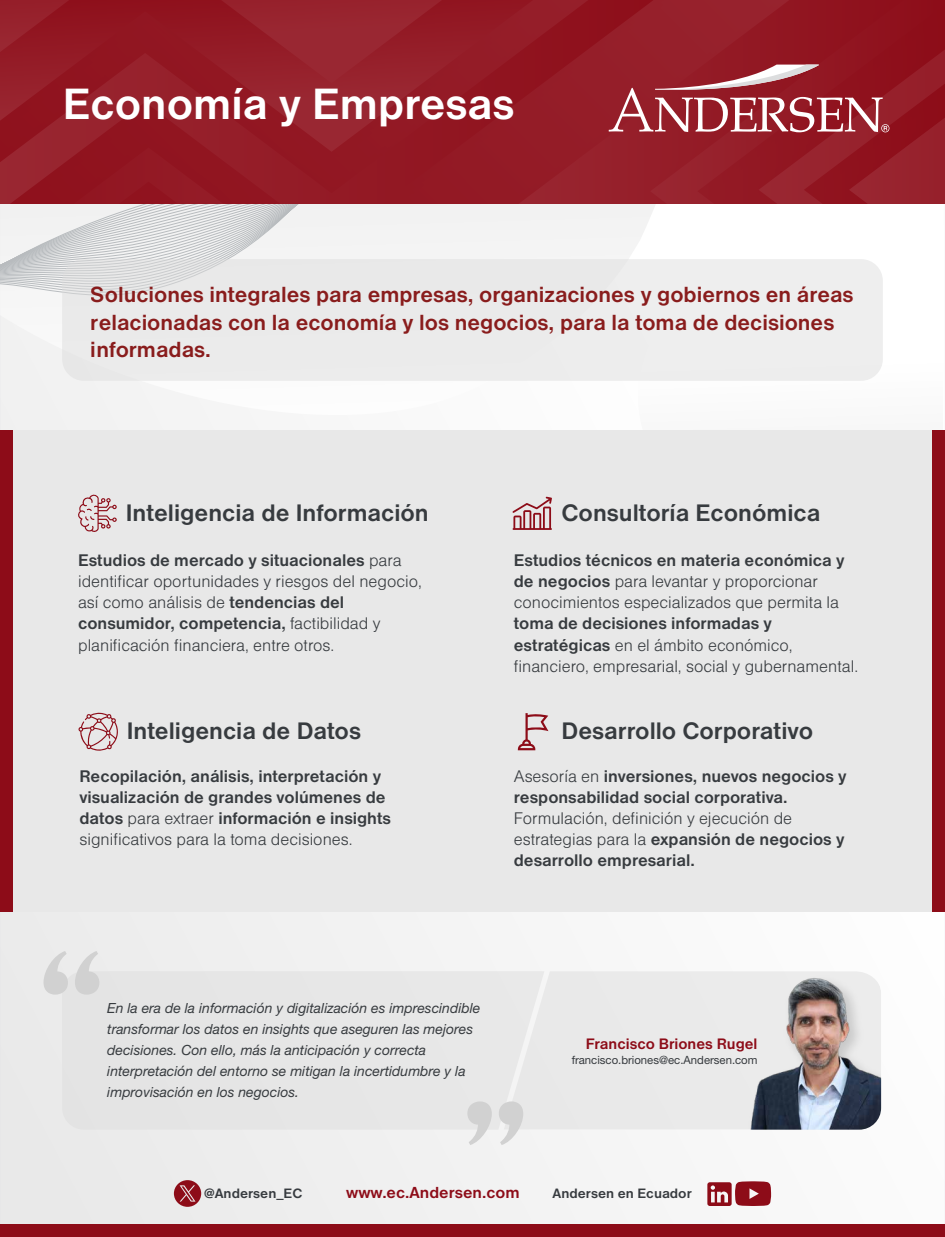
<style>
.page{position:relative;width:945px;height:1237px;background:#fff}
.page>*{position:absolute;margin:0;border:0;box-sizing:border-box;transform-origin:0 0}
.t1{font:700 45.5px "Nimbus Sans DOT";color:#fff}
.t2{font:700 24.85px "Nimbus Sans DOT";color:#373b3f}
.t3{font:700 22.75px/27.3px "Nimbus Sans DOT";color:#7c0000}
.t4{font:700 17.5px/21px "Nimbus Sans DOT";color:#373b3f}
.t5{font:17.5px/21px "Nimbus Sans DOT Ligh";color:#373b3f}
.t6{font:700 16.62px "Nimbus Sans DOT";color:#8d0c18}
.t7{font:700 15.75px "Nimbus Sans DOT";color:#8d0c18}
.t8{font:700 14.09px "Nimbus Sans DOT";color:#373b3f}
.t9{font:italic 14px/21px "Helvetica Neue LT Pro";color:#373b3f}
.t10{font:11.38px "Helvetica Neue LT Pro";color:#373b3f}
.s1{font-family:"Nimbus Sans DOT Ligh";font-weight:400}
.s2{font-family:"Nimbus Sans DOT";font-weight:700}
</style>
<div class="page">
<svg style="left:0;top:911px;width:945px;height:313px"></svg>
<svg style="left:0;top:204px;width:629px;height:226px"></svg>
<svg style="left:707px;top:1181px;width:64px;height:24px"></svg>
<svg style="left:174px;top:1180px;width:27px;height:26px"></svg>
<div style="left:62px;top:971px;width:442px;height:158px;background:#e6e6e6"></div>
<div style="left:504px;top:971px;width:224px;height:158px;background:#e9e9e9"></div>
<img style="left:728px;top:971px;width:153px;height:158px">
<div style="left:0;top:0;width:945px;height:204px;background:linear-gradient(to right,#951d28,#921722)"></div>
<div style="left:0;top:430px;width:945px;height:481px;background:#e8e8e8"></div>
<div style="left:0;top:430px;width:12px;height:481px;background:#8d0c18"></div>
<div style="left:933px;top:430px;width:12px;height:481px;background:#8d0c18"></div>
<div style="left:0;top:1224px;width:945px;height:12px;background:#8d0c18"></div>
<svg style="left:609px;top:49px;width:336px;height:190px"></svg>
<svg style="left:78px;top:494px;width:39px;height:38px"></svg>
<svg style="left:79px;top:712px;width:39px;height:39px"></svg>
<svg style="left:518px;top:713px;width:30px;height:37px"></svg>
<svg style="left:512px;top:496px;width:40px;height:34px"></svg>
<div style="left:62px;top:259px;width:821px;height:122px;background:#ebebeb;border-radius:22px"></div>
<svg style="left:44px;top:951px;width:55px;height:43px;background:#dcdcdc"></svg>
<svg style="left:467px;top:1101px;width:56px;height:43px"></svg>
<h1 class="t1" style="left:63px;top:78px;width:453px">Economía y Empresas</h1>
<h3 class="t3" style="left:91px;top:281px;width:764px">Soluciones integrales para empresas, organizaciones y gobiernos en áreas relacionadas con la economía y los negocios, para la toma de decisiones informadas.</h3>
<h2 class="t2" style="left:126px;top:498px;width:304px">Inteligencia de Información</h2>
<p class="t4" style="left:78px;top:550px;width:325px">Estudios de mercado y situacionales <span class="s1">para</span></p>
<p class="t5" style="left:78px;top:571px;width:345px">identificar oportunidades y riesgos del negocio, así como análisis de <span class="s2">tendencias del</span></p>
<p class="t4" style="left:78px;top:613px;width:304px">consumidor, competencia, <span class="s1">factibilidad y</span></p>
<p class="t5" style="left:78px;top:634px;width:258px">planificación financiera, entre otros.</p>
<h2 class="t2" style="left:127px;top:716px;width:236px">Inteligencia de Datos</h2>
<p class="t4" style="left:79px;top:765px;width:313px">Recopilación, análisis, interpretación y visualización de grandes volúmenes de datos <span class="s1">para extraer</span> información e insights</p>
<p class="t5" style="left:79px;top:828px;width:275px">significativos para la toma decisiones.</p>
<h2 class="t2" style="left:562px;top:498px;width:260px">Consultoría Económica</h2>
<p class="t4" style="left:514px;top:550px;width:332px">Estudios técnicos en materia económica y</p>
<p class="t5" style="left:514px;top:571px;width:327px"><span class="s2">de negocios</span> para levantar y proporcionar conocimientos especializados que permita la</p>
<p class="t4" style="left:514px;top:613px;width:260px">toma de decisiones informadas y</p>
<p class="t5" style="left:514px;top:634px;width:346px"><span class="s2">estratégicas</span> en el ámbito económico, financiero, empresarial, social y gubernamental.</p>
<h2 class="t2" style="left:562px;top:716px;width:253px">Desarrollo Corporativo</h2>
<p class="t4" style="left:514px;top:765px;width:334px"><span class="s1">Asesoría en</span> inversiones, nuevos negocios y responsabilidad social corporativa.</p>
<p class="t5" style="left:514px;top:807px;width:280px">Formulación, definición y ejecución de</p>
<p class="t4" style="left:514px;top:828px;width:332px"><span class="s1">estrategias para la</span> expansión de negocios y desarrollo empresarial.</p>
<p class="t9" style="left:107px;top:997px;width:375px">En la era de la información y digitalización es imprescindible transformar los datos en insights que aseguren las mejores decisiones. Con ello, más la anticipación y correcta interpretación del entorno se mitigan la incertidumbre y la improvisación en los negocios.</p>
<p class="t7" style="left:586px;top:1034px;width:173px">Francisco Briones Rugel</p>
<p class="t10" style="left:572px;top:1052px;width:187px">francisco.briones@ec.Andersen.com</p>
<p class="t8" style="left:204px;top:1185px;width:99px">@Andersen_EC</p>
<p class="t6" style="left:346px;top:1183px;width:175px">www.ec.Andersen.com</p>
<p class="t8" style="left:553px;top:1185px;width:141px">Andersen en Ecuador</p>
</div>
